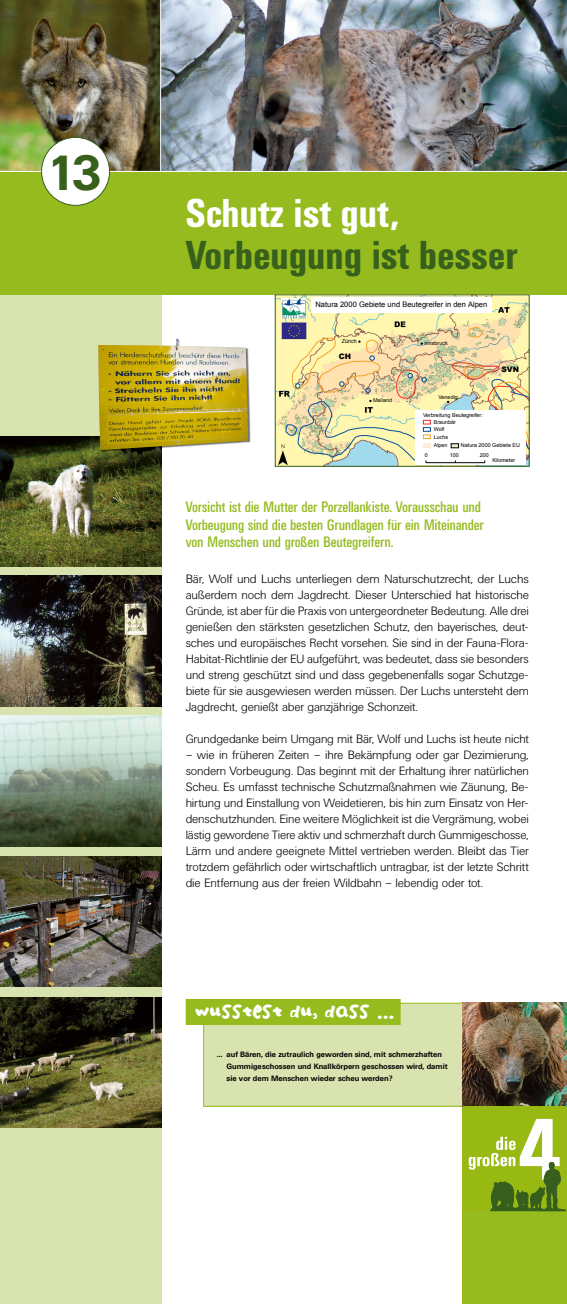
<style>
.page{position:relative;width:567px;height:1304px;background:#fff}
.page>*{position:absolute;margin:0;border:0;box-sizing:border-box;transform-origin:0 0}
.t1{font:700 48.68px "Univers BQ";color:#37601c}
.t2{font:700 40px "Univers Condensed BQ";color:#37601c}
.t3{font:700 40px "Univers Condensed BQ";color:#fff}
.t4{font:15px/17.6px "Univers Condensed BQ";letter-spacing:-.02em;color:#95bb1e}
.t5{font:14.54px "Childs Play Age Nine";color:#fff}
.t6{font:300 12px/16px "Univers BQ";letter-spacing:-.015em;color:#000;text-align:justify}
.t7{font:700 7.6px/12px "Univers BQ";color:#000}
.t8{font:7.56px "Arial";color:#000}
.t9{font:900 7.56px "Arial";color:#000}
.t10{font:5.4px/7.5px "Arial";color:#000}
</style>
<div class="page">
<div style="left:0;top:272px;width:162px;height:1032px;background:#d8e3af"></div>
<img style="left:0;top:997px;width:162px;height:130px">
<div style="left:463px;top:1104px;width:104px;height:200px;background:#95bb1e"></div>
<img style="left:161px;top:0;width:406px;height:171px">
<img style="left:0;top:0;width:160px;height:171px">
<div style="left:0;top:172px;width:567px;height:123px;background:#95bb1e"></div>
<div style="left:204px;top:1003px;width:362px;height:103px;background:#d8e3af"></div>
<div style="left:203px;top:1003px;width:364px;height:104px;border:1px solid #95bb1e"></div>
<img style="left:0;top:576px;width:162px;height:130px">
<img style="left:0;top:436px;width:162px;height:131px">
<img style="left:0;top:716px;width:162px;height:130px">
<img style="left:0;top:856px;width:162px;height:131px">
<img style="left:463px;top:1003px;width:104px;height:104px">
<div style="left:42px;top:137px;width:68px;height:68px;background:#fff;border-radius:50%"></div>
<div style="left:41px;top:137px;width:69px;height:69px;border:1px solid #37601c;border-radius:50%"></div>
<div style="left:186px;top:999px;width:215px;height:26px;background:#95bb1e"></div>
<img style="left:277px;top:297px;width:250px;height:167px">
<div style="left:311px;top:297px;width:181px;height:15px;background:#fff"></div>
<svg style="left:468px;top:327px;width:15px;height:11px"></svg>
<div style="left:415px;top:411px;width:110px;height:54px;background:#fff"></div>
<img style="left:447px;top:362px;width:80px;height:89px">
<img style="left:285px;top:338px;width:151px;height:126px">
<hr style="left:426px;top:462px;width:59px;height:1px;background:#000">
<div style="left:99px;top:339px;width:152px;height:113px;background:#000;opacity:.55"></div>
<img style="left:98px;top:339px;width:150px;height:111px">
<div style="left:463px;top:1107px;width:103px;height:104px;background:#97b911"></div>
<svg style="left:469px;top:1119px;width:97px;height:91px"></svg>
<hr style="left:490px;top:1210px;width:76px;height:1px;background:#365e1c">
<h1 class="t1" style="left:47px;top:145px;width:57px">13</h1>
<h2 class="t3" style="left:186px;top:190px;width:215px">Schutz ist gut,</h2>
<h2 class="t2" style="left:186px;top:232px;width:334px">Vorbeugung ist besser</h2>
<p class="t8" style="left:315px;top:299px;width:174px">Natura 2000 Gebiete und Beutegreifer in den Alpen</p>
<p class="t10" style="left:342px;top:337px;width:17px">Zürich</p>
<p class="t9" style="left:339px;top:350px;width:14px">CH</p>
<p class="t10" style="left:373px;top:397px;width:20px">Mailand</p>
<p class="t10" style="left:424px;top:339px;width:25px">Innsbruck</p>
<p class="t10" style="left:438px;top:393px;width:21px">Venedig</p>
<p class="t10" style="left:423px;top:411px;width:61px">Verbreitung Beutegreifer:</p>
<p class="t10" style="left:434px;top:418px;width:24px">Braunbär<br>Wolf<br>Luchs</p>
<p class="t9" style="left:501px;top:363px;width:19px">SVN</p>
<p class="t10" style="left:434px;top:442px;width:15px">Alpen</p>
<p class="t10" style="left:461px;top:442px;width:61px">Natura 2000 Gebiete EU</p>
<p class="t10" style="left:425px;top:451px;width:5px">0</p>
<p class="t10" style="left:450px;top:451px;width:11px">100</p>
<p class="t10" style="left:480px;top:452px;width:11px">200</p>
<p class="t10" style="left:492px;top:456px;width:24px">Kilometer</p>
<p class="t4" style="left:186px;top:499px;width:300px">Vorsicht ist die Mutter der Porzellankiste. Vorausschau und<br>Vorbeugung sind die besten Grundlagen für ein Miteinander von Menschen und großen Beutegreifern.</p>
<p class="t6" style="left:186px;top:571px;width:345px">Bär, Wolf und Luchs unterliegen dem Naturschutzrecht, der Luchs außerdem noch dem Jagdrecht. Dieser Unterschied hat historische Gründe, ist aber für die Praxis von untergeordneter Bedeutung. Alle drei genießen den stärksten gesetzlichen Schutz, den bayerisches, deut&shy;sches und europäisches Recht vorsehen. Sie sind in der Fauna-Flora-Habitat-Richtlinie der EU aufgeführt, was bedeutet, dass sie besonders und streng geschützt sind und dass gegebenenfalls sogar Schutzge&shy;biete für sie ausgewiesen werden müssen. Der Luchs untersteht dem Jagdrecht, genießt aber ganzjährige Schonzeit.</p>
<p class="t6" style="left:186px;top:731px;width:345px">Grundgedanke beim Umgang mit Bär, Wolf und Luchs ist heute nicht</p>
<p class="t6" style="left:186px;top:747px;width:345px">– wie in früheren Zeiten – ihre Bekämpfung oder gar Dezimierung, sondern Vorbeugung. Das beginnt mit der Erhaltung ihrer natürlichen Scheu. Es umfasst technische Schutzmaßnahmen wie Zäunung, Be&shy;hirtung und Einstallung von Weidetieren, bis hin zum Einsatz von Her&shy;denschutzhunden. Eine weitere Möglichkeit ist die Vergrämung, wobei lästig gewordene Tiere aktiv und schmerzhaft durch Gummigeschosse, Lärm und andere geeignete Mittel vertrieben werden. Bleibt das Tier trotzdem gefährlich oder wirtschaftlich untragbar, ist der letzte Schritt die Entfernung aus der freien Wildbahn – lebendig oder tot.</p>
<p class="t5" style="left:195px;top:1004px;width:201px">WUSSTEST DU, DASS …</p>
<p class="t7" style="left:227px;top:1048px;width:223px;text-indent:-10px">... auf Bären, die zutraulich geworden sind, mit schmerzhaften<br>Gummigeschossen und Knallkörpern geschossen wird, damit sie vor dem Menschen wieder scheu werden?</p>
</div>
